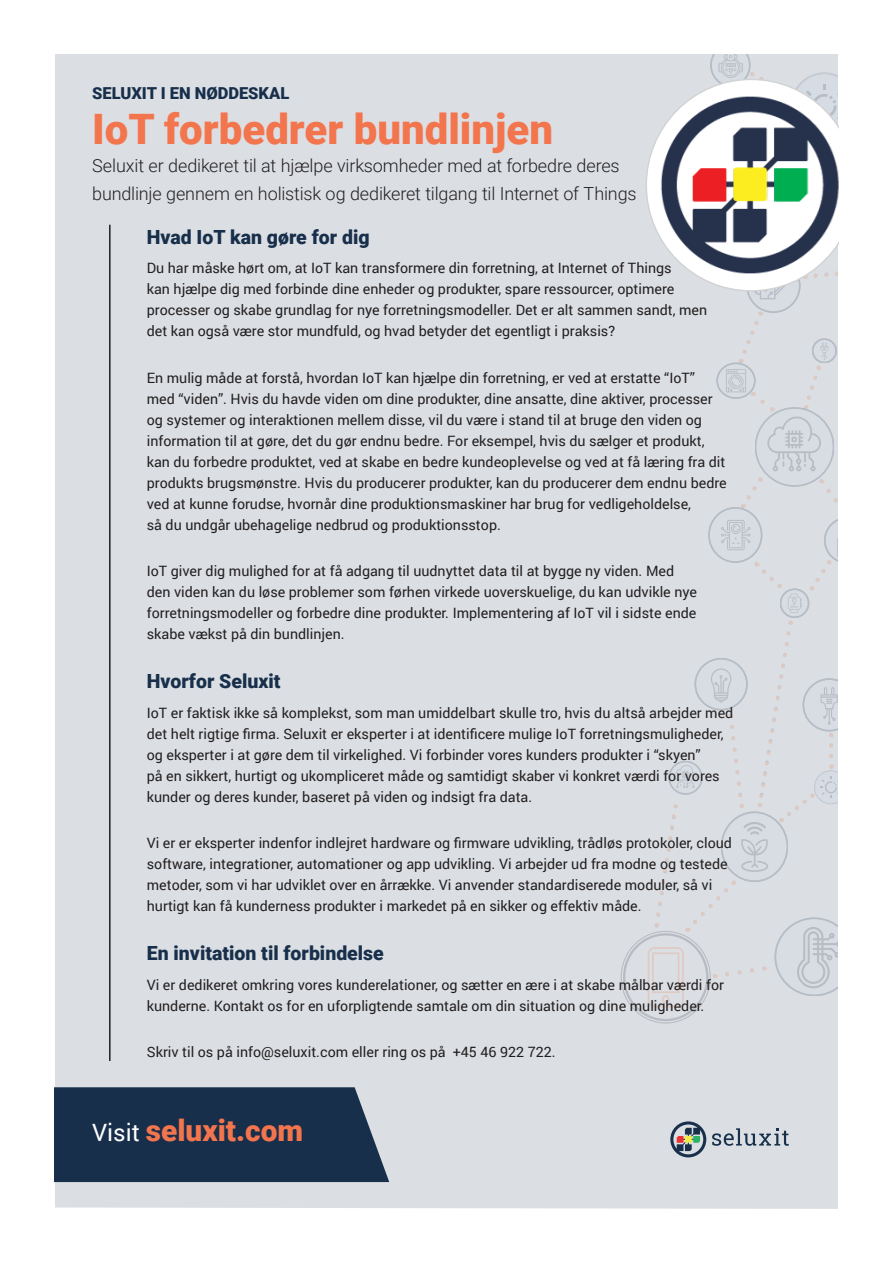
<style>
.page{position:relative;width:893px;height:1263px;background:#fff}
.page>*{position:absolute;margin:0;border:0;box-sizing:border-box;transform-origin:0 0}
.t1{font:900 42px "Roboto";color:#f3754d}
.t2{font:900 29.85px "Roboto";color:#f3754d}
.subheads{font:900 19.5px "Roboto";color:#182f4b}
.introtext{font:300 18px/28.5px "Roboto";letter-spacing:-.01em;color:#231f20}
.t3{font:900 16.5px "Roboto";color:#182f4b}
.t4{font:14.25px/21px "Roboto";color:#231f20}
.s1{font-weight:400;font-size:23.85px;color:#fff}
</style>
<div class="page">
<div style="left:54px;top:54px;width:785px;height:1155px;background:#dbdfe3"></div>
<div style="left:685px;top:881px;width:50px;height:51px;background:#231f20;opacity:.69"></div>
<svg style="left:688px;top:881px;width:46px;height:50px"></svg>
<div style="left:779px;top:793px;width:35px;height:29px;background:#231f20;opacity:.69"></div>
<hr style="left:829px;top:733px;width:4px;height:35px;background:#231f20;opacity:.69">
<svg style="left:829px;top:746px;width:4px;height:22px"></svg>
<div style="left:810px;top:560px;width:21px;height:30px;background:#231f20;opacity:.69"></div>
<svg style="left:810px;top:561px;width:20px;height:29px"></svg>
<div style="left:741px;top:478px;width:21px;height:30px;background:#231f20;opacity:.69"></div>
<svg style="left:741px;top:478px;width:20px;height:29px"></svg>
<div style="left:755px;top:562px;width:27px;height:26px;background:#231f20;opacity:.69"></div>
<svg style="left:757px;top:563px;width:24px;height:25px"></svg>
<div style="left:819px;top:479px;width:26px;height:33px;background:#231f20;opacity:.69"></div>
<svg style="left:822px;top:480px;width:17px;height:31px"></svg>
<svg style="left:654px;top:804px;width:24px;height:123px"></svg>
<div style="left:713px;top:966px;width:53px;height:12px;background:#231f20;opacity:.69"></div>
<svg style="left:723px;top:966px;width:42px;height:12px"></svg>
<div style="left:814px;top:771px;width:34px;height:33px;border:1px solid #222f4b;border-radius:50%"></div>
<div style="left:815px;top:771px;width:32px;height:32px;background:#d6dce4;border-radius:50%"></div>
<svg style="left:820px;top:776px;width:19px;height:22px"></svg>
<svg style="left:813px;top:339px;width:23px;height:23px"></svg>
<div style="left:812px;top:339px;width:24px;height:24px;border:1px solid #22304b;border-radius:50%"></div>
<div style="left:813px;top:339px;width:23px;height:23px;border:1px solid #22304b;border-radius:50%"></div>
<svg style="left:803px;top:679px;width:52px;height:52px"></svg>
<div style="left:803px;top:679px;width:52px;height:52px;border:1px solid #22304b;border-radius:50%"></div>
<svg style="left:820px;top:687px;width:18px;height:38px"></svg>
<svg style="left:775px;top:918px;width:78px;height:77px"></svg>
<svg style="left:797px;top:927px;width:42px;height:61px"></svg>
<svg style="left:756px;top:408px;width:77px;height:78px"></svg>
<svg style="left:669px;top:762px;width:33px;height:32px"></svg>
<div style="left:669px;top:761px;width:33px;height:33px;border:1px solid #22304b;border-radius:50%"></div>
<div style="left:669px;top:762px;width:33px;height:32px;border:1px solid #22304b;border-radius:50%"></div>
<svg style="left:674px;top:764px;width:23px;height:24px"></svg>
<svg style="left:747px;top:260px;width:53px;height:52px"></svg>
<svg style="left:695px;top:659px;width:52px;height:51px"></svg>
<svg style="left:722px;top:812px;width:65px;height:69px"></svg>
<svg style="left:711px;top:621px;width:102px;height:251px"></svg>
<svg style="left:717px;top:363px;width:38px;height:35px"></svg>
<div style="left:717px;top:363px;width:38px;height:35px;border:1px solid #22304b;border-radius:50%"></div>
<svg style="left:726px;top:312px;width:102px;height:159px"></svg>
<svg style="left:825px;top:518px;width:45px;height:45px"></svg>
<svg style="left:837px;top:524px;width:2px;height:33px"></svg>
<svg style="left:709px;top:508px;width:52px;height:54px"></svg>
<div style="left:709px;top:508px;width:52px;height:54px;border:1px solid #22304b;border-radius:50%"></div>
<svg style="left:721px;top:520px;width:29px;height:30px"></svg>
<svg style="left:781px;top:589px;width:27px;height:28px"></svg>
<div style="left:780px;top:589px;width:29px;height:29px;border:1px solid #22304b;border-radius:50%"></div>
<div style="left:781px;top:589px;width:27px;height:28px;border:1px solid #22304b;border-radius:50%"></div>
<svg style="left:788px;top:594px;width:14px;height:19px"></svg>
<div style="left:623px;top:933px;width:85px;height:88px;border:2px solid #22304b;border-radius:50%"></div>
<svg style="left:648px;top:947px;width:36px;height:60px"></svg>
<div style="left:839px;top:0;width:54px;height:1263px;background:#fff"></div>
<svg style="left:54px;top:1207px;width:785px;height:2px"></svg>
<svg style="left:712px;top:1128px;width:77px;height:18px"></svg>
<svg style="left:670px;top:1121px;width:36px;height:36px"></svg>
<hr style="left:109px;top:225px;width:2px;height:836px;background:#231f20">
<div style="left:54px;top:1087px;width:335px;height:95px;background:#182f4b"></div>
<svg style="left:646px;top:54px;width:193px;height:245px"></svg>
<p class="t3" style="left:92px;top:81px;width:199px">SELUXIT I EN NØDDESKAL</p>
<p class="t1" style="left:92px;top:100px;width:462px">IoT forbedrer bundlinjen</p>
<p class="introtext" style="left:92px;top:150px;width:546px">Seluxit er dedikeret til at hjælpe virksomheder med at forbedre deres bundlinje gennem en holistisk og dedikeret tilgang til Internet of Things</p>
<p class="subheads" style="left:147px;top:223px;width:224px">Hvad IoT kan gøre for dig</p>
<p class="t4" style="left:147px;top:257px;width:562px">Du har måske hørt om, at IoT kan transformere din forretning, at Internet of Things<br>kan hjælpe dig med forbinde dine enheder og produkter, spare ressourcer, optimere processer og skabe grundlag for nye forretningsmodeller. Det er alt sammen sandt, men det kan også være stor mundfuld, og hvad betyder det egentligt i praksis?</p>
<p class="t4" style="left:147px;top:366px;width:581px">En mulig måde at forstå, hvordan IoT kan hjælpe din forretning, er ved at erstatte “IoT” med “viden”. Hvis du havde viden om dine produkter, dine ansatte, dine aktiver, processer og systemer og interaktionen mellem disse, vil du være i stand til at bruge den viden og information til at gøre, det du gør endnu bedre. For eksempel, hvis du sælger et produkt, kan du forbedre produktet, ved at skabe en bedre kundeoplevelse og ved at få læring fra dit produkts brugsmønstre. Hvis du producerer produkter, kan du producerer dem endnu bedre ved at kunne forudse, hvornår dine produktionsmaskiner har brug for vedligeholdelse,<br>så du undgår ubehagelige nedbrud og produktionsstop.</p>
<p class="t4" style="left:147px;top:560px;width:552px">IoT giver dig mulighed for at få adgang til uudnyttet data til at bygge ny viden. Med den viden kan du løse problemer som førhen virkede uoverskuelige, du kan udvikle nye forretningsmodeller og forbedre dine produkter. Implementering af IoT vil i sidste ende skabe vækst på din bundlinjen.</p>
<p class="subheads" style="left:147px;top:667px;width:135px">Hvorfor Seluxit</p>
<p class="t4" style="left:147px;top:701px;width:588px">IoT er faktisk ikke så komplekst, som man umiddelbart skulle tro, hvis du altså arbejder med det helt rigtige firma. Seluxit er eksperter i at identificere mulige IoT forretningsmuligheder, og eksperter i at gøre dem til virkelighed. Vi forbinder vores kunders produkter i “skyen”<br>på en sikkert, hurtigt og ukompliceret måde og samtidigt skaber vi konkret værdi for vores kunder og deres kunder, baseret på viden og indsigt fra data.</p>
<p class="t4" style="left:147px;top:832px;width:587px">Vi er er eksperter indenfor indlejret hardware og firmware udvikling, trådløs protokoler, cloud software, integrationer, automationer og app udvikling. Vi arbejder ud fra modne og testede metoder, som vi har udviklet over en årrække. Vi anvender standardiserede moduler, så vi hurtigt kan få kunderness produkter i markedet på en sikker og effektiv måde.</p>
<p class="subheads" style="left:147px;top:939px;width:239px">En invitation til forbindelse</p>
<p class="t4" style="left:147px;top:973px;width:579px">Vi er dedikeret omkring vores kunderelationer, og sætter en ære i at skabe målbar værdi for kunderne. Kontakt os for en uforpligtende samtale om din situation og dine muligheder.</p>
<p class="t4" style="left:147px;top:1041px;width:410px">Skriv til os på info@seluxit.com eller ring os på +45 46 922 722.</p>
<p class="t2" style="left:92px;top:1109px;width:212px"><span class="s1">Visit</span> seluxit.com</p>
</div>
